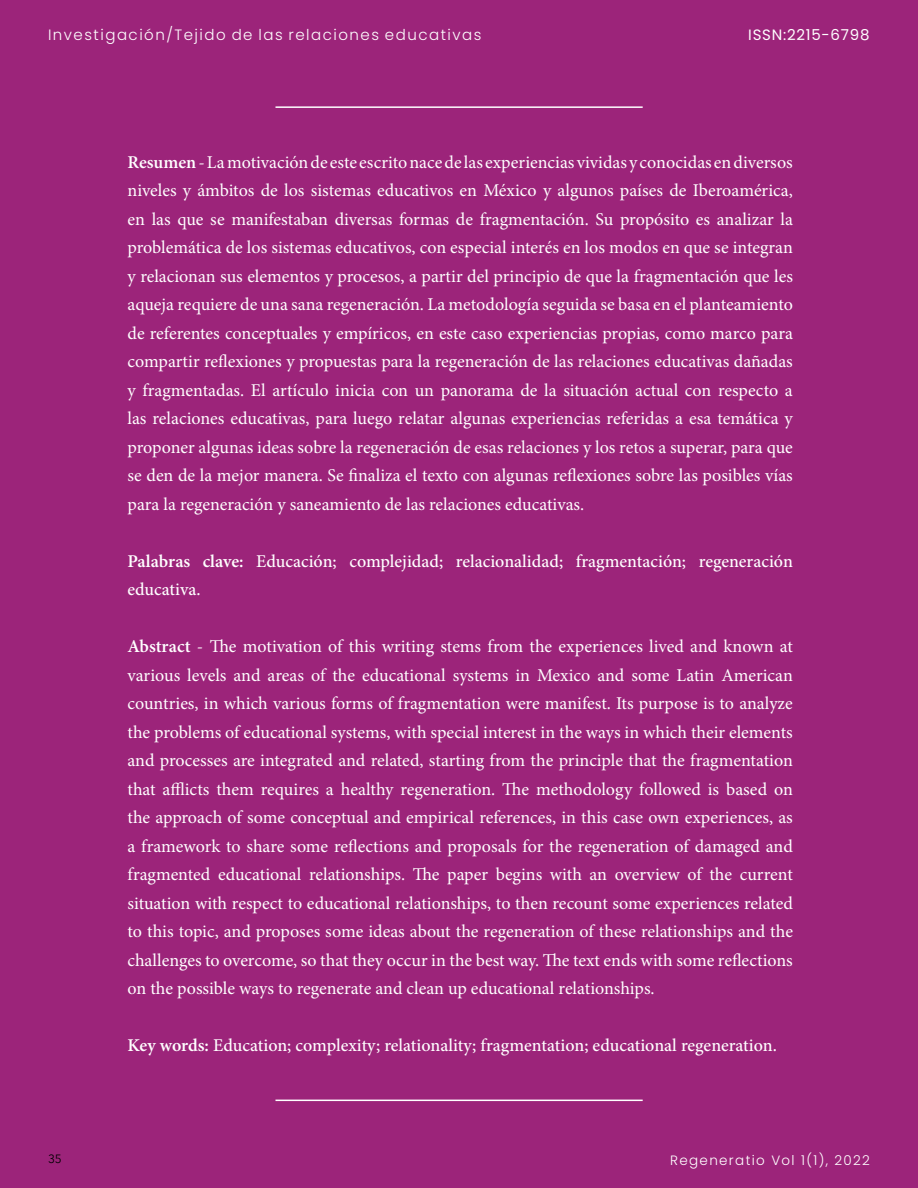
<style>
.page{position:relative;width:918px;height:1188px;background:#9c247a}
.page>*{position:absolute;margin:0;border:0;box-sizing:border-box;transform-origin:0 0}
.t1{font:18px/28.5px "Minion Pro";color:#fff;text-align:justify}
.t2{font:500 18px/28.5px "Minion Pro";color:#fff}
.t3{font:300 15px "Poppins";letter-spacing:.1em;color:#fff}
.t4{font:15px "Poppins";letter-spacing:.05em;color:#fff}
.t5{font:300 13.5px "Poppins";letter-spacing:.1em;color:#fff}
.t6{font:12px "Avenir Next";color:#000}
.s1{font-weight:600}
</style>
<div class="page">
<hr style="left:275px;top:1100px;width:368px;height:1px;background:#fff">
<hr style="left:275px;top:106px;width:368px;height:2px;background:#fff">
<p class="t3" style="left:48px;top:26px;width:435px">Investigación/Tejido de las relaciones educativas</p>
<p class="t4" style="left:748px;top:26px;width:123px">ISSN:2215-6798</p>
<p class="t1" style="left:128px;top:148px;width:667px"><span class="s1">Resumen</span> - La motivación de este escrito nace de las experiencias vividas y conocidas en diversos niveles y ámbitos de los sistemas educativos en México y algunos países de Iberoamérica, en las que se manifestaban diversas formas de fragmentación. Su propósito es analizar la problemática de los sistemas educativos, con especial interés en los modos en que se integran y relacionan sus elementos y procesos, a partir del principio de que la fragmentación que les aqueja requiere de una sana regeneración. La metodología seguida se basa en el planteamiento de referentes conceptuales y empíricos, en este caso experiencias propias, como marco para compartir reflexiones y propuestas para la regeneración de las relaciones educativas dañadas y fragmentadas. El artículo inicia con un panorama de la situación actual con respecto a las relaciones educativas, para luego relatar algunas experiencias referidas a esa temática y proponer algunas ideas sobre la regeneración de esas relaciones y los retos a superar, para que se den de la mejor manera. Se finaliza el texto con algunas reflexiones sobre las posibles vías para la regeneración y saneamiento de las relaciones educativas.</p>
<p class="t2" style="left:128px;top:547px;width:667px"><span class="s1">Palabras clave:</span> Educación; complejidad; relacionalidad; fragmentación; regeneración educativa.</p>
<p class="t1" style="left:128px;top:632px;width:667px"><span class="s1">Abstract</span> - The motivation of this writing stems from the experiences lived and known at various levels and areas of the educational systems in Mexico and some Latin American countries, in which various forms of fragmentation were manifest. Its purpose is to analyze the problems of educational systems, with special interest in the ways in which their elements and processes are integrated and related, starting from the principle that the fragmentation that afflicts them requires a healthy regeneration. The methodology followed is based on the approach of some conceptual and empirical references, in this case own experiences, as a framework to share some reflections and proposals for the regeneration of damaged and fragmented educational relationships. The paper begins with an overview of the current situation with respect to educational relationships, to then recount some experiences related to this topic, and proposes some ideas about the regeneration of these relationships and the challenges to overcome, so that they occur in the best way. The text ends with some reflections on the possible ways to regenerate and clean up educational relationships.</p>
<p class="t2" style="left:128px;top:1031px;width:651px"><span class="s1">Key words:</span> Education; complexity; relationality; fragmentation; educational regeneration.</p>
<p class="t6" style="left:48px;top:1148px;width:15px">35</p>
<p class="t5" style="left:670px;top:1152px;width:201px">Regeneratio Vol 1(1), 2022</p>
</div>
